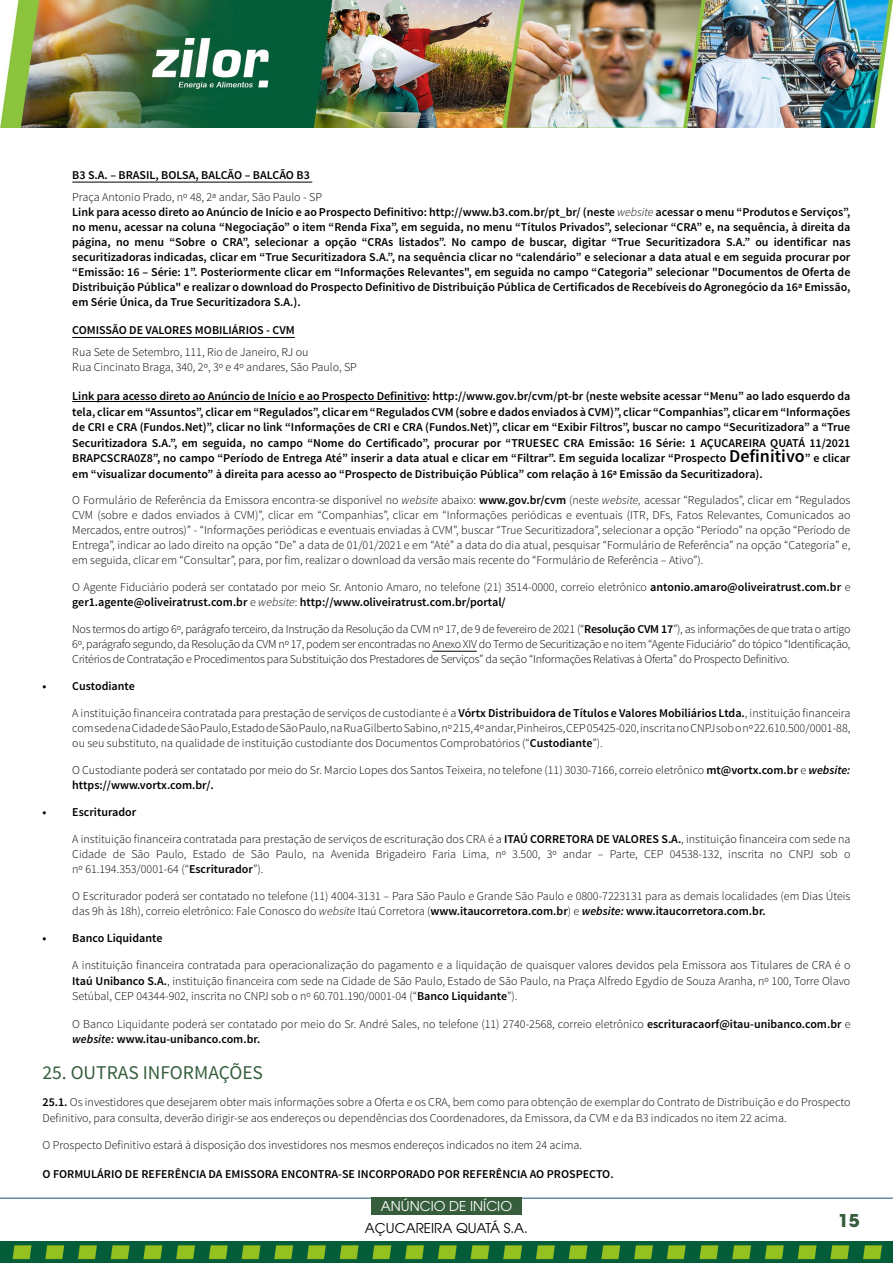
<style>
.page{position:relative;width:893px;height:1263px;background:#fff}
.page>*{position:absolute;margin:0;border:0;box-sizing:border-box;transform-origin:0 0}
.t1{font:19.5px "Source Sans Pro";color:#365e3d}
.t2{font:700 17.55px "ITC Avant Garde Pro";color:#365e3d}
.t3{font:13.5px "ITC Avant Garde Pro";color:#000}
.t4{font:13.5px "ITC Avant Garde Pro";color:#fff}
.t5{font:300 12px/15px "Source Sans Pro";color:#000}
.t6{font:600 12px/15px "Source Sans Pro";color:#000}
.s1{font-weight:300}
.s2{font-weight:300;font-style:italic}
.s3{font-size:18px}
.s4{font-style:italic}
.s5{font-weight:600}
.s6{font-weight:600;font-style:italic}
</style>
<div class="page">
<hr style="left:0;top:1198px;width:893px;height:1px;background:#195472">
<div style="left:371px;top:1198px;width:151px;height:17px;background:#365e3d"></div>
<img style="left:0;top:0;width:893px;height:127px">
<img style="left:0;top:1242px;width:893px;height:21px">
<hr style="left:72px;top:182px;width:240px;height:1px;background:#000">
<hr style="left:72px;top:337px;width:223px;height:1px;background:#000">
<hr style="left:72px;top:401px;width:355px;height:1px;background:#000">
<hr style="left:432px;top:651px;width:45px;height:1px;background:#000">
<p class="t6" style="left:72px;top:168px;width:239px">B3 S.A. – BRASIL, BOLSA, BALCÃO – BALCÃO B3</p>
<p class="t6" style="left:72px;top:190px;width:780px"><span class="s1">Praça Antonio Prado, nº 48, 2ª andar, São Paulo - SP<br></span>Link para acesso direto ao Anúncio de Início e ao Prospecto Definitivo: http://www.b3.com.br/pt_br/ (neste <span class="s2">website</span> acessar o menu “Produtos e Serviços”, no menu, acessar na coluna “Negociação” o item “Renda Fixa”, em seguida, no menu “Títulos Privados”, selecionar “CRA” e, na sequência, à direita da página, no menu “Sobre o CRA”, selecionar a opção “CRAs listados”. No campo de buscar, digitar “True Securitizadora S.A.” ou identificar nas securitizadoras indicadas, clicar em “True Securitizadora S.A.”, na sequência clicar no “calendário” e selecionar a data atual e em seguida procurar por “Emissão: 16 – Série: 1”. Posteriormente clicar em “Informações Relevantes", em seguida no campo “Categoria” selecionar "Documentos de Oferta de Distribuição Pública" e realizar o download do Prospecto Definitivo de Distribuição Pública de Certificados de Recebíveis do Agronegócio da 16ª Emissão, em Série Única, da True Securitizadora S.A.).</p>
<p class="t6" style="left:72px;top:323px;width:224px">COMISSÃO DE VALORES MOBILIÁRIOS - CVM</p>
<p class="t5" style="left:72px;top:345px;width:286px">Rua Sete de Setembro, 111, Rio de Janeiro, RJ ou<br>Rua Cincinato Braga, 340, 2º, 3º e 4º andares, São Paulo, SP</p>
<p class="t6" style="left:72px;top:389px;width:780px;line-height:15.5px;text-align:justify">Link para acesso direto ao Anúncio de Início e ao Prospecto Definitivo: http://www.gov.br/cvm/pt-br (neste website acessar “Menu” ao lado esquerdo da tela, clicar em “Assuntos”, clicar em “Regulados”, clicar em “Regulados CVM (sobre e dados enviados à CVM)”, clicar “Companhias”, clicar em “Informações de CRI e CRA (Fundos.Net)”, clicar no link “Informações de CRI e CRA (Fundos.Net)”, clicar em “Exibir Filtros”, buscar no campo “Securitizadora” a “True Securitizadora S.A.”, em seguida, no campo “Nome do Certificado”, procurar por “TRUESEC CRA Emissão: 16 Série: 1 AÇUCAREIRA QUATÁ 11/2021<br>BRAPCSCRA0Z8”, no campo “Período de Entrega Até” inserir a data atual e clicar em “Filtrar”. Em seguida localizar “Prospecto <span class="s3">Definitivo</span>” e clicar em “visualizar documento” à direita para acesso ao “Prospecto de Distribuição Pública” com relação à 16ª Emissão da Securitizadora).</p>
<p class="t5" style="left:72px;top:493px;width:780px;text-align:justify">O Formulário de Referência da Emissora encontra-se disponível no <span class="s4">website</span> abaixo: <span class="s5">www.gov.br/cvm</span> (neste <span class="s4">website,</span> acessar “Regulados”, clicar em “Regulados CVM (sobre e dados enviados à CVM)”, clicar em “Companhias”, clicar em “Informações periódicas e eventuais (ITR, DFs, Fatos Relevantes, Comunicados ao Mercados, entre outros)” - “Informações periódicas e eventuais enviadas à CVM”, buscar “True Securitizadora”, selecionar a opção “Período” na opção “Período de Entrega”, indicar ao lado direito na opção “De” a data de 01/01/2021 e em “Até” a data do dia atual, pesquisar “Formulário de Referência” na opção “Categoria” e, em seguida, clicar em “Consultar”, para, por fim, realizar o download da versão mais recente do “Formulário de Referência – Ativo”).</p>
<p class="t6" style="left:72px;top:580px;width:780px"><span class="s1">O Agente Fiduciário poderá ser contatado por meio Sr. Antonio Amaro, no telefone (21) 3514-0000, correio eletrônico</span> antonio.amaro@oliveiratrust.com.br <span class="s1">e </span>ger1.agente@oliveiratrust.com.br <span class="s1">e</span> <span class="s2">website</span><span class="s1">:</span> http://www.oliveiratrust.com.br/portal/</p>
<p class="t5" style="left:72px;top:622px;width:780px;text-align:justify">Nos termos do artigo 6º, parágrafo terceiro, da Instrução da Resolução da CVM nº 17, de 9 de fevereiro de 2021 (“<span class="s5">Resolução CVM 17</span>”), as informações de que trata o artigo 6º, parágrafo segundo, da Resolução da CVM nº 17, podem ser encontradas no Anexo XIV do Termo de Securitização e no item “Agente Fiduciário” do tópico “Identificação, Critérios de Contratação e Procedimentos para Substituição dos Prestadores de Serviços” da seção “Informações Relativas à Oferta” do Prospecto Definitivo.</p>
<p class="t6" style="left:43px;top:679px;width:94px">• Custodiante</p>
<p class="t5" style="left:72px;top:706px;width:780px;text-align:justify">A instituição financeira contratada para prestação de serviços de custodiante é a <span class="s5">Vórtx Distribuidora de Títulos e Valores Mobiliários Ltda.</span>, instituição financeira com sede na Cidade de São Paulo, Estado de São Paulo, na Rua Gilberto Sabino, nº 215, 4º andar, Pinheiros, CEP 05425-020, inscrita no CNPJ sob o nº 22.610.500/0001-88, ou seu substituto, na qualidade de instituição custodiante dos Documentos Comprobatórios (“<span class="s5">Custodiante</span>”).</p>
<p class="t5" style="left:72px;top:762px;width:780px">O Custodiante poderá ser contatado por meio do Sr. Marcio Lopes dos Santos Teixeira, no telefone (11) 3030-7166, correio eletrônico <span class="s5">mt@vortx.com.br</span> e <span class="s6">website: </span><span class="s5">https://www.vortx.com.br/.</span></p>
<p class="t6" style="left:43px;top:805px;width:95px">• Escriturador</p>
<p class="t5" style="left:72px;top:831px;width:780px;text-align:justify">A instituição financeira contratada para prestação de serviços de escrituração dos CRA é a <span class="s5">ITAÚ CORRETORA DE VALORES S.A.</span>, instituição financeira com sede na Cidade de São Paulo, Estado de São Paulo, na Avenida Brigadeiro Faria Lima, nº 3.500, 3º andar – Parte, CEP 04538-132, inscrita no CNPJ sob o nº 61.194.353/0001-64 (“<span class="s5">Escriturador</span>”).</p>
<p class="t5" style="left:72px;top:888px;width:780px">O Escriturador poderá ser contatado no telefone (11) 4004-3131 – Para São Paulo e Grande São Paulo e 0800-7223131 para as demais localidades (em Dias Úteis das 9h às 18h), correio eletrônico: Fale Conosco do <span class="s4">website</span> Itaú Corretora (<span class="s5">www.itaucorretora.com.br</span>) e <span class="s6">website:</span> <span class="s5">www.itaucorretora.com.br.</span></p>
<p class="t6" style="left:43px;top:931px;width:121px">• Banco Liquidante</p>
<p class="t5" style="left:72px;top:958px;width:780px;line-height:15.5px;text-align:justify">A instituição financeira contratada para operacionalização do pagamento e a liquidação de quaisquer valores devidos pela Emissora aos Titulares de CRA é o <span class="s5">Itaú Unibanco S.A.</span>, instituição financeira com sede na Cidade de São Paulo, Estado de São Paulo, na Praça Alfredo Egydio de Souza Aranha, nº 100, Torre Olavo Setúbal, CEP 04344-902, inscrita no CNPJ sob o nº 60.701.190/0001-04 (“<span class="s5">Banco Liquidante</span>”).</p>
<p class="t5" style="left:72px;top:1016px;width:780px;line-height:15.5px">O Banco Liquidante poderá ser contatado por meio do Sr. André Sales, no telefone (11) 2740-2568, correio eletrônico <span class="s5">escrituracaorf@itau-unibanco.com.br</span> e <span class="s6">website:</span> <span class="s5">www.itau-unibanco.com.br.</span></p>
<h1 class="t1" style="left:43px;top:1060px;width:222px">25. OUTRAS INFORMAÇÕES</h1>
<p class="t5" style="left:43px;top:1094px;width:809px;line-height:15.5px"><span class="s5">25.1.</span> Os investidores que desejarem obter mais informações sobre a Oferta e os CRA, bem como para obtenção de exemplar do Contrato de Distribuição e do Prospecto<br>Definitivo, para consulta, deverão dirigir-se aos endereços ou dependências dos Coordenadores, da Emissora, da CVM e da B3 indicados no item 22 acima.</p>
<p class="t5" style="left:43px;top:1137px;width:541px">O Prospecto Definitivo estará à disposição dos investidores nos mesmos endereços indicados no item 24 acima.</p>
<p class="t6" style="left:43px;top:1167px;width:573px">O FORMULÁRIO DE REFERÊNCIA DA EMISSORA ENCONTRA-SE INCORPORADO POR REFERÊNCIA AO PROSPECTO.</p>
<p class="t4" style="left:381px;top:1197px;width:133px">ANÚNCIO DE INÍCIO</p>
<p class="t3" style="left:365px;top:1219px;width:165px">AÇUCAREIRA QUATÁ S.A.</p>
<h2 class="t2" style="left:838px;top:1208px;width:23px">15</h2>
</div>
